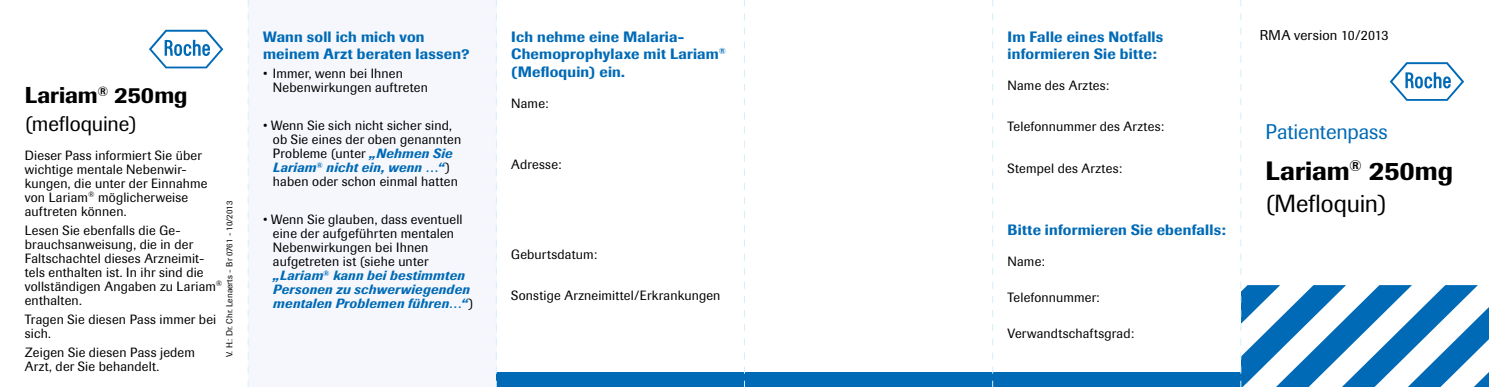
<style>
.page{position:relative;width:1489px;height:387px;background:#fff}
.page>*{position:absolute;margin:0;border:0;box-sizing:border-box;transform-origin:0 0}
.t1{font:500 26.25px "Imago";color:#000}
.t2{font:24.5px "Imago";letter-spacing:-.005em;color:#000}
.t3{font:500 22.75px "Imago";color:#000}
.t4{font:21px "Imago";letter-spacing:-.005em;color:#006ab6}
.t5{font:21px "Imago";letter-spacing:-.01em;color:#000}
.t6{font:500 14.88px/17.8px "Imago";letter-spacing:.015em;color:#006ab6}
.t7{font:14px "Imago";letter-spacing:.015em;color:#000}
.t8{font:13.3px/14px "Imago";letter-spacing:.015em;color:#000}
.t9{font:8.75px "Imago";color:#000}
.s1{font-weight:500;font-style:italic;color:#006ab6}
</style>
<div class="page">
<div style="left:248px;top:0;width:248px;height:387px;background:#f5f7fc"></div>
<svg style="left:149px;top:30px;width:74px;height:38px"></svg>
<div style="left:496px;top:372px;width:744px;height:15px;background:#006ab6"></div>
<svg style="left:248px;top:0;width:1px;height:387px"></svg>
<svg style="left:496px;top:0;width:1px;height:387px"></svg>
<svg style="left:744px;top:0;width:1px;height:387px"></svg>
<svg style="left:992px;top:0;width:1px;height:387px"></svg>
<svg style="left:1240px;top:0;width:248px;height:387px"></svg>
<h3 class="t3" style="left:25px;top:82px;width:164px">Lariam<sup>®</sup> 250mg</h3>
<h3 class="t5" style="left:25px;top:111px;width:113px">(mefloquine)</h3>
<p class="t8" style="left:25px;top:148px;width:184px">Dieser Pass informiert Sie über wichtige mentale Nebenwir&shy;kungen, die unter der Einnahme von Lariam<sup>®</sup> möglicherweise auftreten können.</p>
<p class="t8" style="left:25px;top:223px;width:199px">Lesen Sie ebenfalls die Ge&shy;brauchsanweisung, die in der<br>Faltschachtel dieses Arzneimit&shy;tels enthalten ist. In ihr sind die vollständigen Angaben zu Lariam<sup>® </sup>enthalten.</p>
<p class="t8" style="left:25px;top:312px;width:193px">Tragen Sie diesen Pass immer bei sich.</p>
<p class="t8" style="left:25px;top:345px;width:172px">Zeigen Sie diesen Pass jedem<br>Arzt, der Sie behandelt.</p>
<p class="t9" style="left:224px;top:357px;width:158px;rotate:-90deg">V. H.: Dr. Chr. Lenaerts - Br 0761 - 10/2013</p>
<p class="t6" style="left:263px;top:27px;width:208px">Wann soll ich mich von meinem Arzt beraten lassen?</p>
<p class="t8" style="left:273px;top:67px;width:156px;text-indent:-10px">• Immer, wenn bei Ihnen<br>Nebenwirkungen auftreten</p>
<p class="t8" style="left:273px;top:119px;width:190px;text-indent:-10px">• Wenn Sie sich nicht sicher sind, ob Sie eines der oben genannten<br>Probleme (unter <span class="s1">„Nehmen Sie<br>Lariam</span><sup>®</sup> <span class="s1">nicht ein, wenn …“</span>) haben oder schon einmal hatten</p>
<p class="t8" style="left:273px;top:213px;width:201px;text-indent:-10px">• Wenn Sie glauben, dass eventuell eine der aufgeführten mentalen<br>Nebenwirkungen bei Ihnen aufgetreten ist (siehe unter <span class="s1">„Lariam</span><sup>®</sup> <span class="s1">kann bei bestimmten<br>Personen zu schwerwiegenden mentalen Problemen führen…“</span>)</p>
<p class="t6" style="left:511px;top:27px;width:216px">Ich nehme eine Malaria-<br>Chemoprophylaxe mit Lariam<sup>® </sup>(Mefloquin) ein.</p>
<p class="t8" style="left:511px;top:97px;width:39px">Name:</p>
<p class="t8" style="left:511px;top:157px;width:52px">Adresse:</p>
<p class="t8" style="left:511px;top:248px;width:88px">Geburtsdatum:</p>
<p class="t8" style="left:511px;top:288px;width:211px">Sonstige Arzneimittel/Erkrankungen</p>
<p class="t6" style="left:1007px;top:27px;width:157px">Im Falle eines Notfalls informieren Sie bitte:</p>
<p class="t8" style="left:1007px;top:79px;width:103px">Name des Arztes:</p>
<p class="t8" style="left:1007px;top:119px;width:158px">Telefonnummer des Arztes:</p>
<p class="t8" style="left:1007px;top:161px;width:116px">Stempel des Arztes:</p>
<p class="t6" style="left:1007px;top:221px;width:220px">Bitte informieren Sie ebenfalls:</p>
<p class="t8" style="left:1007px;top:254px;width:39px">Name:</p>
<p class="t8" style="left:1007px;top:290px;width:93px">Telefonnummer:</p>
<p class="t8" style="left:1007px;top:326px;width:128px">Verwandtschaftsgrad:</p>
<p class="t7" style="left:1259px;top:27px;width:130px">RMA version 10/2013</p>
<h3 class="t4" style="left:1265px;top:119px;width:124px">Patientenpass</h3>
<h1 class="t1" style="left:1265px;top:155px;width:189px">Lariam<sup>®</sup> 250mg</h1>
<h2 class="t2" style="left:1265px;top:189px;width:122px">(Mefloquin)</h2>
</div>
